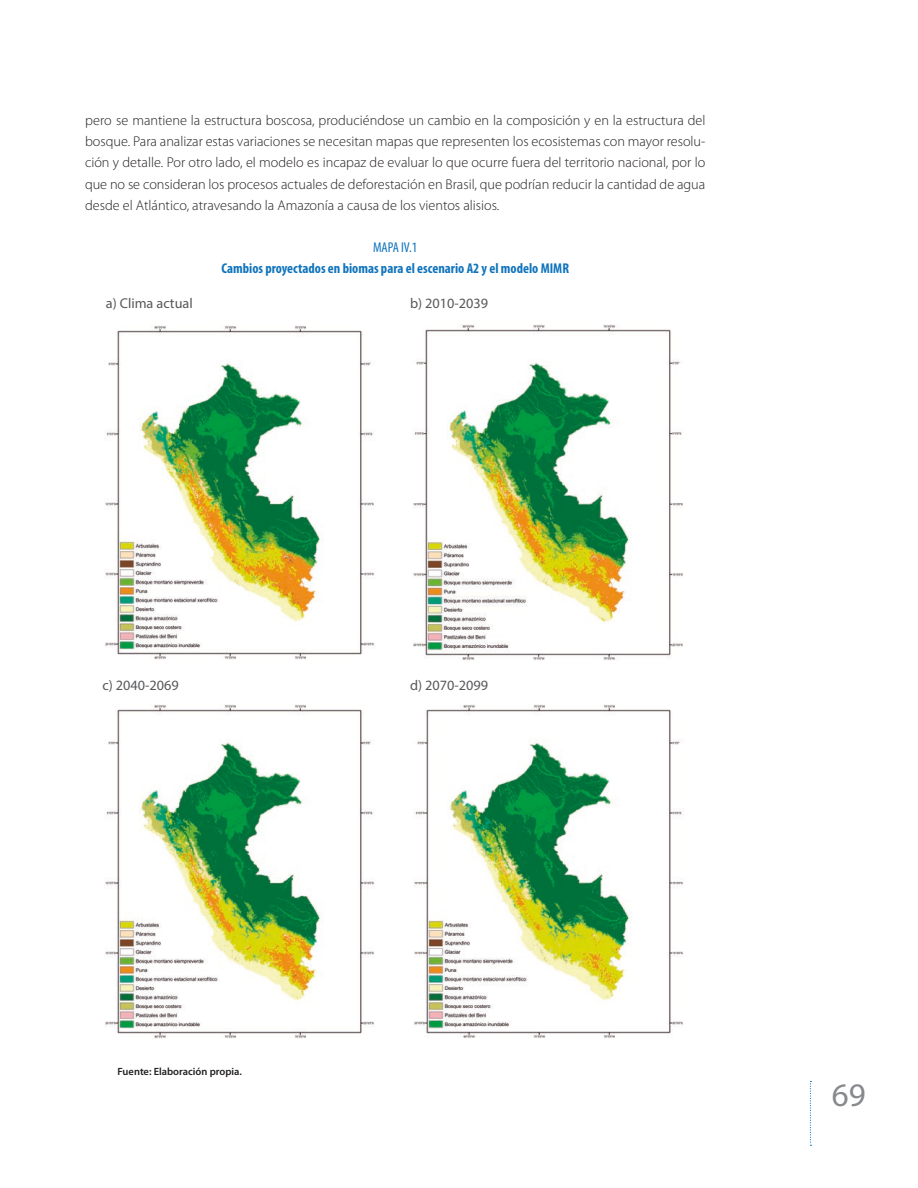
<style>
.page{position:relative;width:918px;height:1188px;background:#fff}
.page>*{position:absolute;margin:0;border:0;box-sizing:border-box;transform-origin:0 0}
.t1{font:33px "Myriad Pro";color:#87898c}
.t2{font:300 14.25px/21px "Myriad Pro";color:#231f20;text-align:justify}
.t3{font:700 condensed 14.25px/21px "Myriad Pro";color:#1074bc;text-align:center}
.t4{font:14.25px "Myriad Pro";color:#57585a}
.t5{font:600 10.5px "Myriad Pro";color:#231f20}
.s1{font-weight:400}
</style>
<div class="page">
<svg style="left:810px;top:1081px;width:1px;height:65px"></svg>
<img style="left:105px;top:326px;width:269px;height:334px">
<img style="left:413px;top:325px;width:270px;height:335px">
<img style="left:105px;top:704px;width:269px;height:334px">
<img style="left:414px;top:704px;width:270px;height:334px">
<p class="t2" style="left:85px;top:110px;width:622px">pero se mantiene la estructura boscosa, produciéndose un cambio en la composición y en la estructura del bosque. Para analizar estas variaciones se necesitan mapas que representen los ecosistemas con mayor resolu&shy;ción y detalle. Por otro lado, el modelo es incapaz de evaluar lo que ocurre fuera del territorio nacional, por lo que no se consideran los procesos actuales de deforestación en Brasil, que podrían reducir la cantidad de agua desde el Atlántico, atravesando la Amazonía a causa de los vientos alisios.</p>
<p class="t3" style="left:221px;top:236px;width:349px"><span class="s1">MAPA IV.1<br></span>Cambios proyectados en biomas para el escenario A2 y el modelo MIMR</p>
<p class="t4" style="left:106px;top:295px;width:88px">a) Clima actual</p>
<p class="t4" style="left:410px;top:295px;width:79px">b) 2010-2039</p>
<p class="t4" style="left:103px;top:676px;width:78px">c) 2040-2069</p>
<p class="t4" style="left:410px;top:676px;width:79px">d) 2070-2099</p>
<p class="t5" style="left:118px;top:1065px;width:126px">Fuente: Elaboración propia.</p>
<h1 class="t1" style="left:832px;top:1075px;width:35px">69</h1>
</div>
